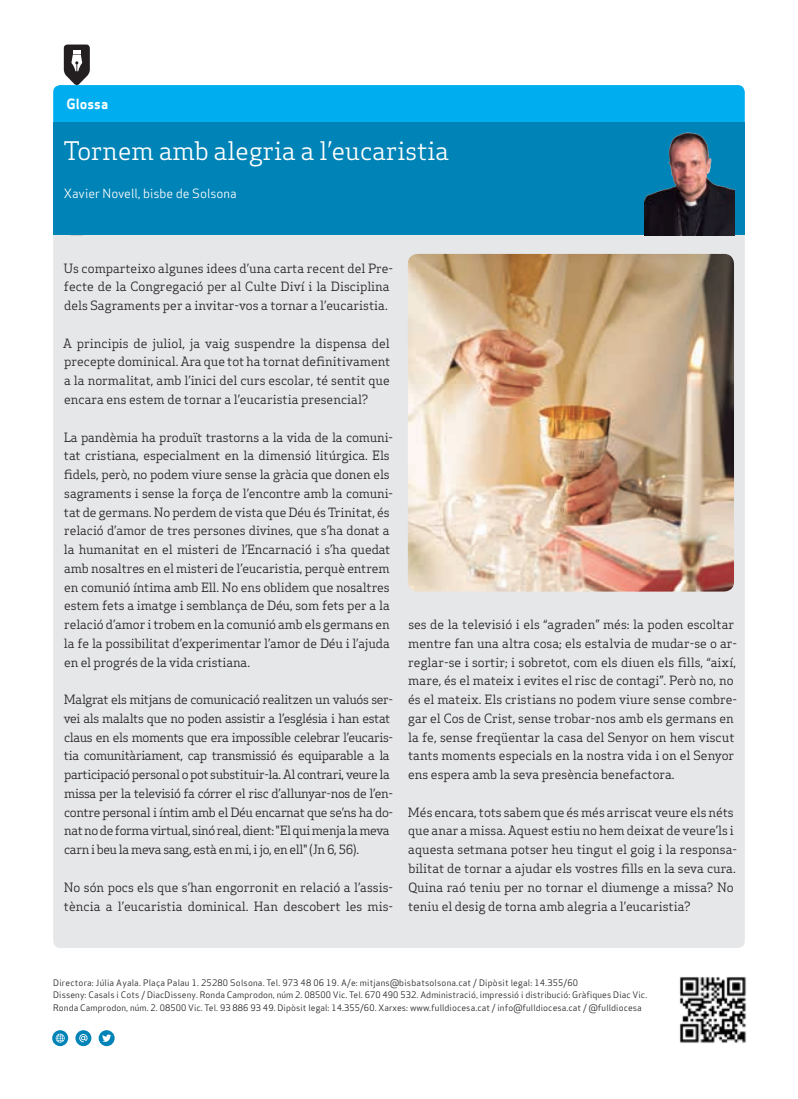
<style>
.page{position:relative;width:798px;height:1099px;background:#fff}
.page>*{position:absolute;margin:0;border:0;box-sizing:border-box;transform-origin:0 0}
.Subtitol_Secció{font:25px "Apex Serif";color:#fff}
.Titular_Secció_Petit{font:13.75px "Apex Sans Bold T";color:#fff}
.Text_General{font:12.5px/18.8px "Apex Serif";letter-spacing:-.01em;color:#231f20}
.Text_General-2{font:12.5px/18.8px "Apex Serif";letter-spacing:-.03em;color:#231f20}
.Titulars{font:12.5px "Apex Sans Book T";color:#fff}
.Titulars-2{font:8.75px/12.5px "Apex Sans Book T";letter-spacing:.01em;color:#231f20}
</style>
<div class="page">
<img style="left:679px;top:977px;width:67px;height:66px">
<svg style="left:52px;top:1030px;width:16px;height:16px"></svg>
<svg style="left:56px;top:1033px;width:9px;height:9px"></svg>
<svg style="left:75px;top:1030px;width:16px;height:16px"></svg>
<svg style="left:79px;top:1033px;width:9px;height:9px"></svg>
<svg style="left:99px;top:1030px;width:16px;height:16px"></svg>
<svg style="left:102px;top:1034px;width:9px;height:8px"></svg>
<div style="left:53px;top:123px;width:691px;height:112px;background:#0083b6"></div>
<svg style="left:53px;top:45px;width:691px;height:78px"></svg>
<div style="left:53px;top:235px;width:691px;height:713px;background:#e6e7e9"></div>
<img style="left:644px;top:132px;width:89px;height:103px">
<img style="left:407px;top:254px;width:326px;height:337px">
<p class="Titular_Secció_Petit" style="left:67px;top:95px;width:43px">Glossa</p>
<p class="Subtitol_Secció" style="left:64px;top:135px;width:386px">Tornem amb alegria a l’eucaristia</p>
<p class="Titulars" style="left:64px;top:185px;width:174px">Xavier Novell, bisbe de Solsona</p>
<p class="Text_General" style="left:64px;top:258px;width:331px">Us comparteixo algunes idees d’una carta recent del Pre&shy;fecte de la Congregació per al Culte Diví i la Disciplina dels Sagraments per a invitar-vos a tornar a l’eucaristia.</p>
<p class="Text_General" style="left:63px;top:333px;width:328px;text-align:justify">A principis de juliol, ja vaig suspendre la dispensa del precepte dominical. Ara que tot ha tornat definitivament a la normalitat, amb l’inici del curs escolar, té sentit que encara ens estem de tornar a l’eucaristia presencial?</p>
<p class="Text_General" style="left:64px;top:427px;width:330px">La pandèmia ha produït trastorns a la vida de la comuni&shy;tat cristiana, especialment en la dimensió litúrgica. Els fidels, però, no podem viure sense la gràcia que donen els sagraments i sense la força de l’encontre amb la comuni&shy;tat de germans. No perdem de vista que Déu és Trinitat, és relació d’amor de tres persones divines, que s’ha donat a la humanitat en el misteri de l’Encarnació i s’ha quedat amb nosaltres en el misteri de l’eucaristia, perquè entrem en comunió íntima amb Ell. No ens oblidem que nosaltres estem fets a imatge i semblança de Déu, som fets per a la relació d’amor i trobem en la comunió amb els germans en la fe la possibilitat d’experimentar l’amor de Déu i l’ajuda en el progrés de la vida cristiana.</p>
<p class="Text_General-2" style="left:64px;top:690px;width:331px">Malgrat els mitjans de comunicació realitzen un valuós ser&shy;vei als malalts que no poden assistir a l’església i han estat claus en els moments que era impossible celebrar l’eucaris&shy;tia comunitàriament, cap transmissió és equiparable a la participació personal o pot substituir-la. Al contrari, veure la missa per la televisió fa córrer el risc d’allunyar-nos de l’en&shy;contre personal i íntim amb el Déu encarnat que se’ns ha do&shy;nat no de forma virtual, sinó real, dient: "El qui menja la meva carn i beu la meva sang, està en mi, i jo, en ell" (Jn 6, 56).</p>
<p class="Text_General" style="left:64px;top:877px;width:331px">No són pocs els que s’han engorronit en relació a l’assis&shy;tència a l’eucaristia dominical. Han descobert les mis-</p>
<p class="Text_General" style="left:408px;top:615px;width:330px">ses de la televisió i els “agraden” més: la poden escoltar mentre fan una altra cosa; els estalvia de mudar-se o ar&shy;reglar-se i sortir; i sobretot, com els diuen els fills, “així, mare, és el mateix i evites el risc de contagi”. Però no, no és el mateix. Els cristians no podem viure sense combre&shy;gar el Cos de Crist, sense trobar-nos amb els germans en la fe, sense freqüentar la casa del Senyor on hem viscut tants moments especials en la nostra vida i on el Senyor ens espera amb la seva presència benefactora.</p>
<p class="Text_General" style="left:408px;top:802px;width:330px">Més encara, tots sabem que és més arriscat veure els néts que anar a missa. Aquest estiu no hem deixat de veure’ls i aquesta setmana potser heu tingut el goig i la responsa&shy;bilitat de tornar a ajudar els vostres fills en la seva cura.<br>Quina raó teniu per no tornar el diumenge a missa? No teniu el desig de torna amb alegria a l’eucaristia?</p>
<p class="Titulars-2" style="left:53px;top:976px;width:526px">Directora: Júlia Ayala. Plaça Palau 1. 25280 Solsona. Tel. 973 48 06 19. A/e: mitjans@bisbatsolsona.cat / Dipòsit legal: 14.355/60</p>
<p class="Titulars-2" style="left:53px;top:988px;width:595px">Disseny: Casals i Cots / DiacDisseny. Ronda Camprodon, núm 2. 08500 Vic. Tel. 670 490 532. Administració, impressió i distribució: Gràfiques Diac Vic.<br>Ronda Camprodon, núm. 2. 08500 Vic. Tel. 93 886 93 49. Dipòsit legal: 14.355/60. Xarxes: www.fulldiocesa.cat / info@fulldiocesa.cat / @fulldiocesa</p>
</div>
